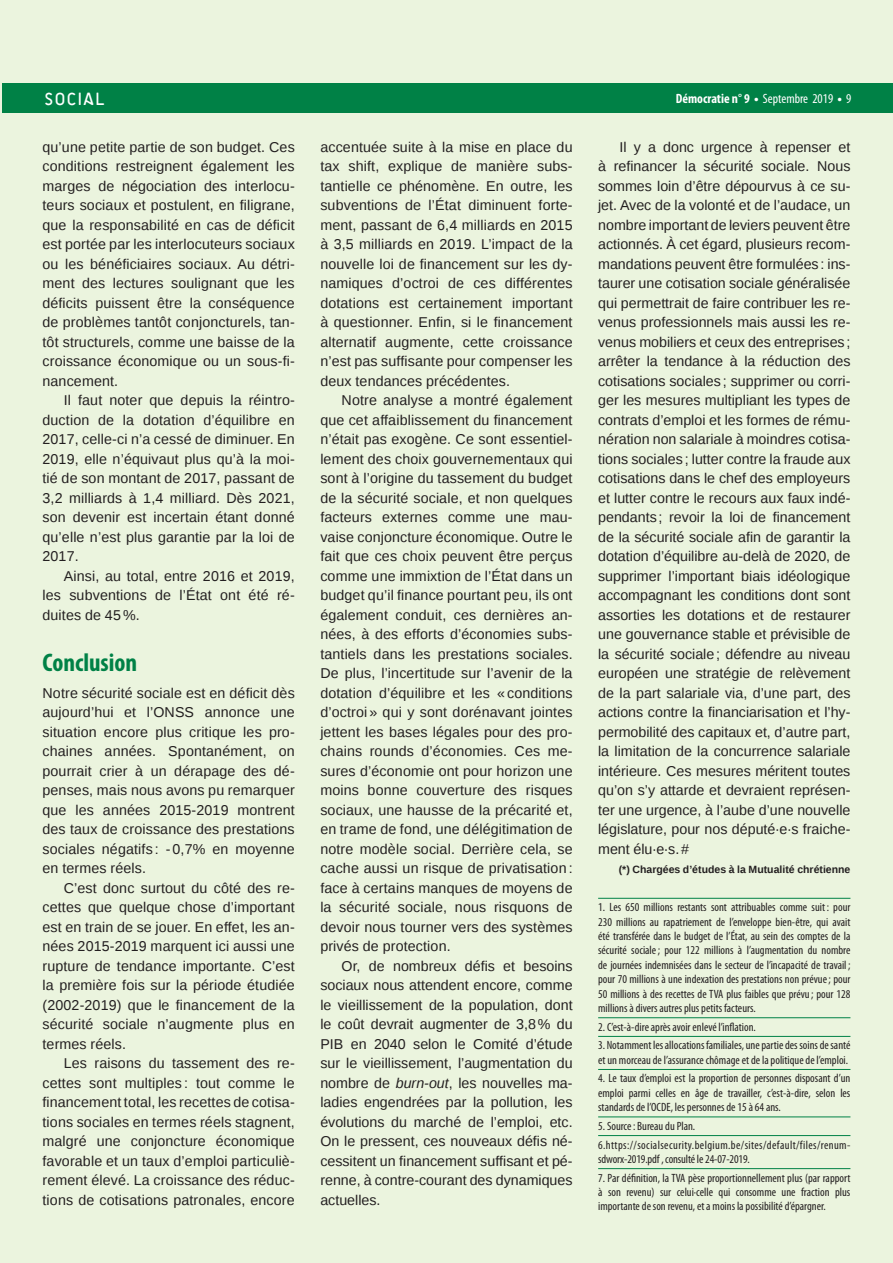
<style>
.page{position:relative;width:893px;height:1263px;background:#ebf4de}
.page>*{position:absolute;margin:0;border:0;box-sizing:border-box;transform-origin:0 0}
.t1{font:700 condensed 25.5px "Myriad Pro";color:#008146}
.t2{font:18px "Sci Fly Sans";letter-spacing:.085em;color:#fff}
.t3{font:14.25px/19.5px "Liberation Sans";letter-spacing:.01em;color:#231f20;text-align:justify}
.t4{font:condensed 13.5px "Myriad Pro";color:#fff}
.t5{font:condensed 12px/14.4px "Myriad Pro";color:#231f20;text-align:justify}
.t6{font:condensed 12px/18.6px "Myriad Pro";letter-spacing:.035em;color:#231f20}
.t7{font:700 10.5px "Liberation Sans";color:#231f20}
.s1{font-weight:700}
.s2{font-weight:700;font-stretch:normal}
.s3{font-style:italic}
</style>
<div class="page">
<div style="left:2px;top:83px;width:891px;height:30px;background:#008146"></div>
<hr style="left:0;top:83px;width:1px;height:30px;background:#008146">
<hr style="left:598px;top:898px;width:252px;height:1px;background:#008146">
<hr style="left:598px;top:1017px;width:252px;height:1px;background:#008146">
<hr style="left:598px;top:1036px;width:252px;height:1px;background:#008146">
<hr style="left:598px;top:1069px;width:252px;height:1px;background:#008146">
<hr style="left:598px;top:1117px;width:252px;height:1px;background:#008146">
<hr style="left:598px;top:1135px;width:252px;height:1px;background:#008146">
<hr style="left:598px;top:1168px;width:252px;height:1px;background:#008146">
<p class="t2" style="left:44px;top:88px;width:61px">SOCIAL</p>
<p class="t4" style="left:676px;top:90px;width:177px"><span class="s1">Démocratie n° 9</span> <span class="s2">•</span> Septembre 2019 <span class="s2">•</span> 9</p>
<p class="t3" style="left:43px;top:137px;width:254px">qu’une petite partie de son budget. Ces conditions restreignent également les marges de négociation des interlocu&shy;teurs sociaux et postulent, en filigrane, que la responsabilité en cas de déficit est portée par les interlocuteurs sociaux ou les bénéficiaires sociaux. Au détri&shy;ment des lectures soulignant que les déficits puissent être la conséquence de problèmes tantôt conjoncturels, tan&shy;tôt structurels, comme une baisse de la croissance économique ou un sous-fi&shy;nancement.</p>
<p class="t3" style="left:43px;top:391px;width:254px;text-indent:21px">Il faut noter que depuis la réintro&shy;duction de la dotation d’équilibre en 2017, celle-ci n’a cessé de diminuer. En 2019, elle n’équivaut plus qu’à la moi&shy;tié de son montant de 2017, passant de 3,2 milliards à 1,4 milliard. Dès 2021, son devenir est incertain étant donné qu’elle n’est plus garantie par la loi de 2017.</p>
<p class="t3" style="left:43px;top:566px;width:254px;text-indent:21px">Ainsi, au total, entre 2016 et 2019, les subventions de l’État ont été ré&shy;duites de 45%.</p>
<h1 class="t1" style="left:43px;top:646px;width:96px">Conclusion</h1>
<p class="t3" style="left:43px;top:683px;width:254px">Notre sécurité sociale est en déficit dès aujourd’hui et l’ONSS annonce une situation encore plus critique les pro&shy;chaines années. Spontanément, on pourrait crier à un dérapage des dé&shy;penses, mais nous avons pu remarquer que les années 2015-2019 montrent des taux de croissance des prestations sociales négatifs : - 0,7% en moyenne en termes réels.</p>
<p class="t3" style="left:43px;top:878px;width:254px;text-indent:21px">C’est donc surtout du côté des re&shy;cettes que quelque chose d’important est en train de se jouer. En effet, les an&shy;nées 2015-2019 marquent ici aussi une rupture de tendance importante. C’est la première fois sur la période étudiée (2002-2019) que le financement de la sécurité sociale n’augmente plus en termes réels.</p>
<p class="t3" style="left:43px;top:1054px;width:254px;text-indent:21px">Les raisons du tassement des re&shy;cettes sont multiples : tout comme le financement total, les recettes de cotisa&shy;tions sociales en termes réels stagnent, malgré une conjoncture économique favorable et un taux d’emploi particuliè&shy;rement élevé. La croissance des réduc&shy;tions de cotisations patronales, encore</p>
<p class="t3" style="left:320px;top:137px;width:254px">accentuée suite à la mise en place du tax shift, explique de manière subs&shy;tantielle ce phénomène. En outre, les subventions de l’État diminuent forte&shy;ment, passant de 6,4 milliards en 2015 à 3,5 milliards en 2019. L’impact de la nouvelle loi de financement sur les dy&shy;namiques d’octroi de ces différentes dotations est certainement important à questionner. Enfin, si le financement alternatif augmente, cette croissance n’est pas suffisante pour compenser les deux tendances précédentes.</p>
<p class="t3" style="left:320px;top:391px;width:254px;text-indent:21px">Notre analyse a montré également que cet affaiblissement du financement n’était pas exogène. Ce sont essentiel&shy;lement des choix gouvernementaux qui sont à l’origine du tassement du budget de la sécurité sociale, et non quelques facteurs externes comme une mau&shy;vaise conjoncture économique. Outre le fait que ces choix peuvent être perçus comme une immixtion de l’État dans un budget qu’il finance pourtant peu, ils ont également conduit, ces dernières an&shy;nées, à des efforts d’économies subs&shy;tantiels dans les prestations sociales.<br>De plus, l’incertitude sur l’avenir de la dotation d’équilibre et les « conditions d’octroi » qui y sont dorénavant jointes jettent les bases légales pour des pro&shy;chains rounds d’économies. Ces me&shy;sures d’économie ont pour horizon une moins bonne couverture des risques sociaux, une hausse de la précarité et, en trame de fond, une délégitimation de notre modèle social. Derrière cela, se cache aussi un risque de privatisation : face à certains manques de moyens de la sécurité sociale, nous risquons de devoir nous tourner vers des systèmes privés de protection.</p>
<p class="t3" style="left:320px;top:956px;width:254px;text-indent:21px">Or, de nombreux défis et besoins sociaux nous attendent encore, comme le vieillissement de la population, dont le coût devrait augmenter de 3,8% du PIB en 2040 selon le Comité d’étude sur le vieillissement, l’augmentation du nombre de <span class="s3">burn-out</span>, les nouvelles ma&shy;ladies engendrées par la pollution, les évolutions du marché de l’emploi, etc.<br>On le pressent, ces nouveaux défis né&shy;cessitent un financement suffisant et pé&shy;renne, à contre-courant des dynamiques actuelles.</p>
<p class="t3" style="left:598px;top:137px;width:254px;text-indent:21px">Il y a donc urgence à repenser et à refinancer la sécurité sociale. Nous sommes loin d’être dépourvus à ce su&shy;jet. Avec de la volonté et de l’audace, un nombre important de leviers peuvent être actionnés. À cet égard, plusieurs recom&shy;mandations peuvent être formulées : ins&shy;taurer une cotisation sociale généralisée qui permettrait de faire contribuer les re&shy;venus professionnels mais aussi les re&shy;venus mobiliers et ceux des entreprises; arrêter la tendance à la réduction des cotisations sociales ; supprimer ou corri&shy;ger les mesures multipliant les types de contrats d’emploi et les formes de rému&shy;nération non salariale à moindres cotisa&shy;tions sociales ; lutter contre la fraude aux cotisations dans le chef des employeurs et lutter contre le recours aux faux indé&shy;pendants ; revoir la loi de financement de la sécurité sociale afin de garantir la dotation d’équilibre au-delà de 2020, de supprimer l’important biais idéologique accompagnant les conditions dont sont assorties les dotations et de restaurer une gouvernance stable et prévisible de la sécurité sociale; défendre au niveau européen une stratégie de relèvement de la part salariale via, d’une part, des actions contre la financiarisation et l’hy&shy;permobilité des capitaux et, d’autre part, la limitation de la concurrence salariale intérieure. Ces mesures méritent toutes qu’on s’y attarde et devraient représen&shy;ter une urgence, à l’aube d’une nouvelle législature, pour nos député·e·s fraiche&shy;ment élu·e·s.#</p>
<p class="t7" style="left:619px;top:862px;width:233px">(*) Chargées d’études à la Mutualité chrétienne</p>
<p class="t5" style="left:598px;top:900px;width:254px">1. Les 650 millions restants sont attribuables comme suit: pour 230 millions au rapatriement de l’enveloppe bien-être, qui avait été transférée dans le budget de l’État, au sein des comptes de la sécurité sociale; pour 122 millions à l’augmentation du nombre de journées indemnisées dans le secteur de l’incapacité de travail ; pour 70 millions à une indexation des prestations non prévue; pour 50 millions à des recettes de TVA plus faibles que prévu; pour 128 millions à divers autres plus petits facteurs.</p>
<p class="t5" style="left:598px;top:1019px;width:159px">2. C’est-à-dire après avoir enlevé l’inflation.</p>
<p class="t5" style="left:598px;top:1038px;width:254px">3. Notamment les allocations familiales, une partie des soins de santé et un morceau de l’assurance chômage et de la politique de l’emploi.</p>
<p class="t5" style="left:598px;top:1071px;width:254px">4. Le taux d’emploi est la proportion de personnes disposant d’un emploi parmi celles en âge de travailler, c’est-à-dire, selon les standards de l’OCDE, les personnes de 15 à 64 ans.</p>
<p class="t6" style="left:598px;top:1116px;width:254px">5. Source: Bureau du Plan.<br>6.https://socialsecurity.belgium.be/sites/default/files/renum-</p>
<p class="t5" style="left:598px;top:1152px;width:153px">sdworx-2019.pdf , consulté le 24-07-2019.</p>
<p class="t5" style="left:598px;top:1170px;width:254px">7. Par définition, la TVA pèse proportionnellement plus (par rapport à son revenu) sur celui·celle qui consomme une fraction plus importante de son revenu, et a moins la possibilité d’épargner.</p>
</div>
